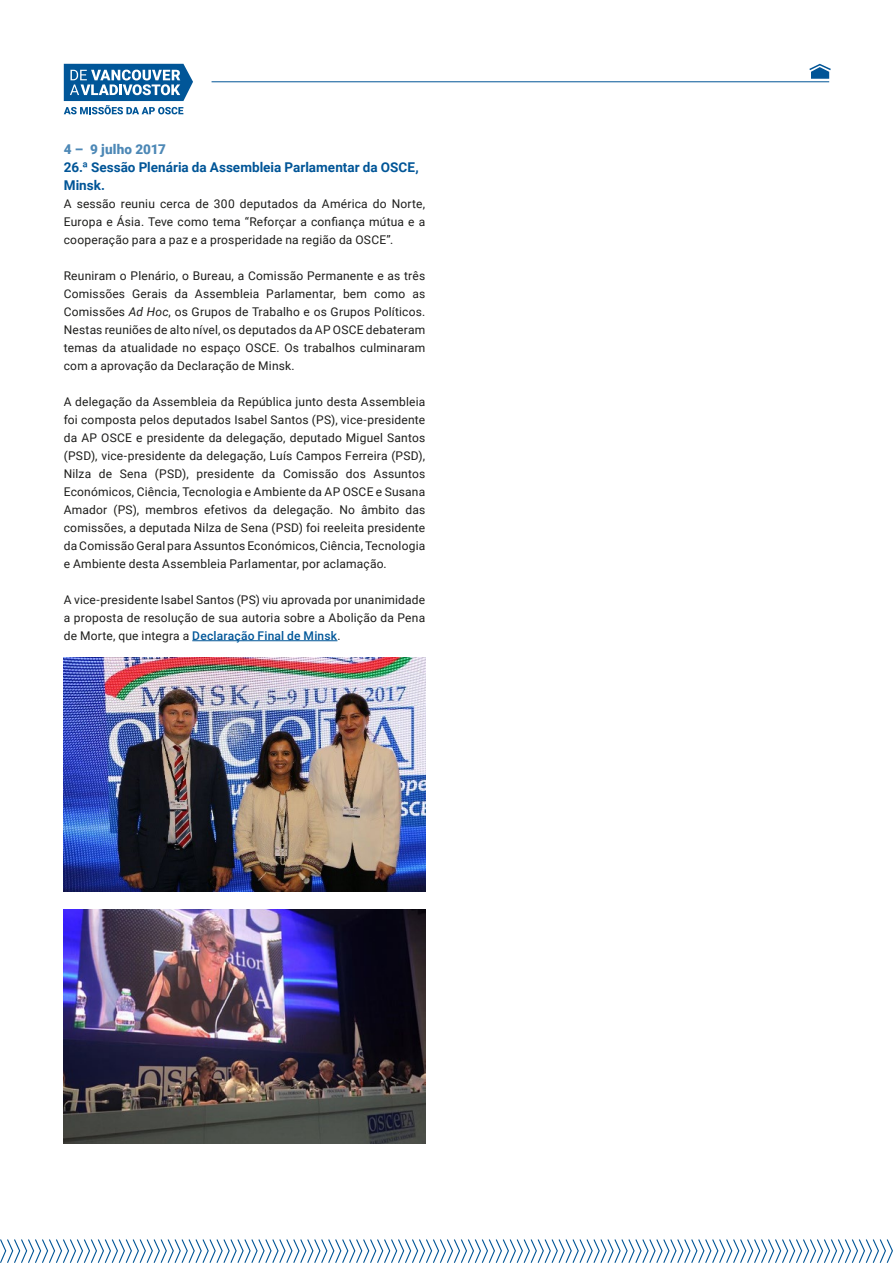
<style>
.page{position:relative;width:893px;height:1263px;background:#fff}
.page>*{position:absolute;margin:0;border:0;box-sizing:border-box;transform-origin:0 0}
.t1{font:700 13.5px/18px "Roboto";letter-spacing:.005em;color:#015597}
.t2{font:900 13.5px "Roboto";letter-spacing:.01em;color:#4d88b6}
.t3{font:12px/18px "Roboto";letter-spacing:.015em;color:#1d1d1b;text-align:justify}
.s1{font-style:italic}
.s2{font-weight:500;color:#015698}
</style>
<div class="page">
<svg style="left:0;top:1239px;width:893px;height:24px"></svg>
<hr style="left:192px;top:640px;width:145px;height:1px;background:#015698">
<img style="left:64px;top:658px;width:361px;height:234px">
<img style="left:64px;top:910px;width:361px;height:234px">
<svg style="left:64px;top:64px;width:129px;height:50px"></svg>
<hr style="left:212px;top:81px;width:617px;height:1px;background:#015597">
<svg style="left:809px;top:63px;width:22px;height:16px"></svg>
<p class="t2" style="left:64px;top:140px;width:104px">4 – 9 julho 2017</p>
<p class="t1" style="left:64px;top:157px;width:357px">26.ª Sessão Plenária da Assembleia Parlamentar da OSCE,<br>Minsk.</p>
<p class="t3" style="left:64px;top:194px;width:363px">A sessão reuniu cerca de 300 deputados da América do Norte, Europa e Ásia. Teve como tema “Reforçar a confiança mútua e a cooperação para a paz e a prosperidade na região da OSCE”.</p>
<p class="t3" style="left:64px;top:266px;width:363px">Reuniram o Plenário, o Bureau, a Comissão Permanente e as três Comissões Gerais da Assembleia Parlamentar, bem como as Comissões <span class="s1">Ad Hoc</span>, os Grupos de Trabalho e os Grupos Políticos.<br>Nestas reuniões de alto nível, os deputados da AP OSCE debateram temas da atualidade no espaço OSCE. Os trabalhos culminaram com a aprovação da Declaração de Minsk.</p>
<p class="t3" style="left:64px;top:392px;width:363px">A delegação da Assembleia da República junto desta Assembleia foi composta pelos deputados Isabel Santos (PS), vice-presidente da AP OSCE e presidente da delegação, deputado Miguel Santos (PSD), vice-presidente da delegação, Luís Campos Ferreira (PSD), Nilza de Sena (PSD), presidente da Comissão dos Assuntos Económicos, Ciência, Tecnologia e Ambiente da AP OSCE e Susana Amador (PS), membros efetivos da delegação. No âmbito das comissões, a deputada Nilza de Sena (PSD) foi reeleita presidente da Comissão Geral para Assuntos Económicos, Ciência, Tecnologia e Ambiente desta Assembleia Parlamentar, por aclamação.</p>
<p class="t3" style="left:64px;top:590px;width:363px">A vice-presidente Isabel Santos (PS) viu aprovada por unanimidade a proposta de resolução de sua autoria sobre a Abolição da Pena de Morte, que integra a <span class="s2">Declaração Final de Minsk</span>.</p>
</div>
